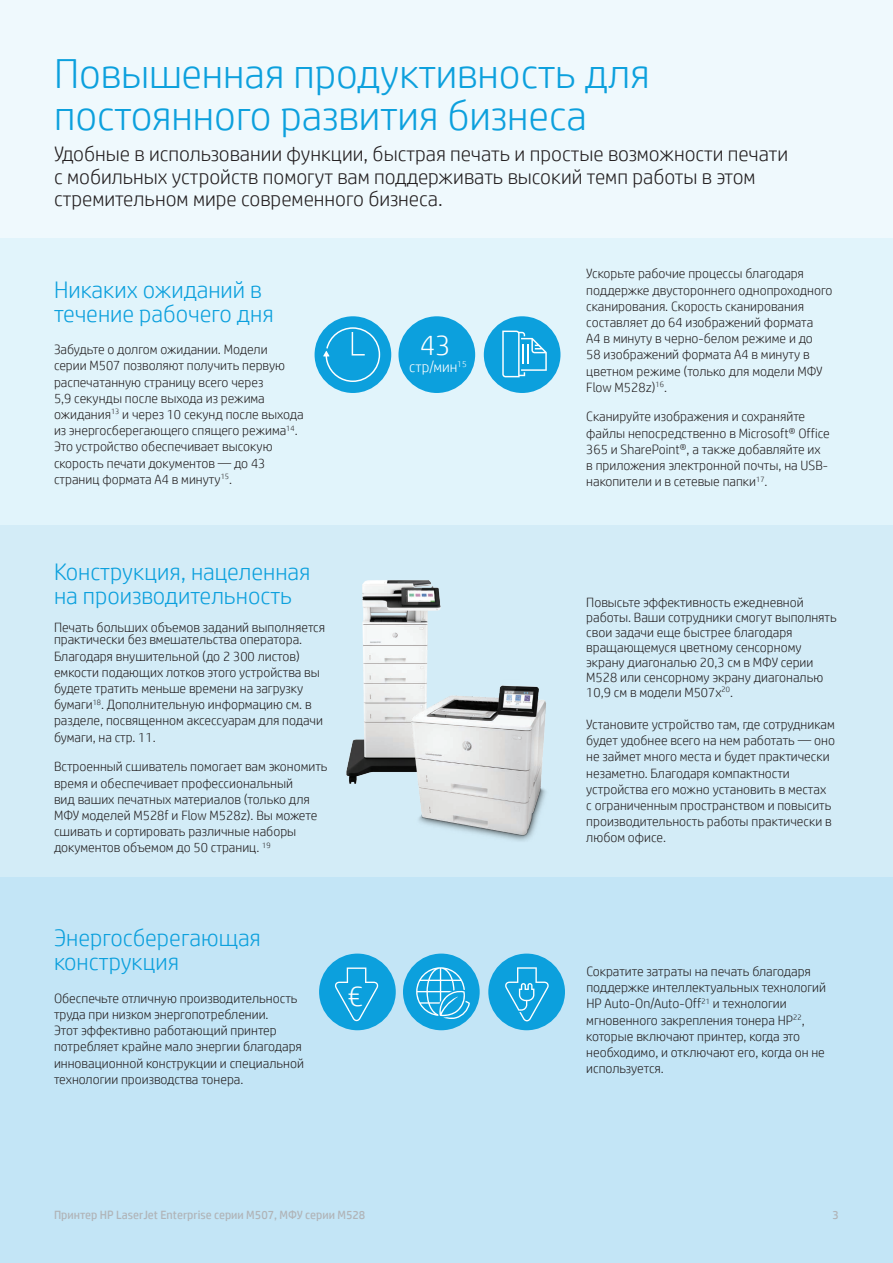
<style>
.page{position:relative;width:893px;height:1263px;background:#fff}
.page>*{position:absolute;margin:0;border:0;box-sizing:border-box;transform-origin:0 0}
.t1{font:300 42px/42px "HP Simplified";color:#0ca0dd}
.t2{font:300 28.5px "HP Simplified";color:#fff}
.t3{font:300 24px/24px "HP Simplified";color:#0ca0dd}
.t4{font:300 21px/22.5px "HP Simplified";color:#231f20}
.t5{font:300 15px "HP Simplified";color:#fff}
.t6{font:300 13.5px/16.2px "HP Simplified";color:#231f20}
.t7{font:12px "HP Simplified";color:#b0b4b8}
</style>
<div class="page">
<div style="left:0;top:0;width:893px;height:270px;background:#eff9fd"></div>
<div style="left:0;top:238px;width:893px;height:300px;background:#e1f4fb"></div>
<div style="left:0;top:524px;width:893px;height:364px;background:#d3ecf7"></div>
<div style="left:0;top:877px;width:893px;height:386px;background:#c3e5f6"></div>
<div style="left:484px;top:316px;width:76px;height:77px;background:#0ca0dd;border-radius:50%"></div>
<div style="left:315px;top:316px;width:76px;height:77px;background:#0ca0dd;border-radius:50%"></div>
<svg style="left:323px;top:327px;width:57px;height:55px"></svg>
<div style="left:398px;top:316px;width:77px;height:77px;background:#0ca0dd;border-radius:50%"></div>
<img style="left:346px;top:580px;width:95px;height:204px">
<img style="left:356px;top:680px;width:190px;height:161px">
<div style="left:488px;top:953px;width:77px;height:77px;background:#0ca0dd;border-radius:50%"></div>
<svg style="left:505px;top:967px;width:44px;height:54px"></svg>
<div style="left:403px;top:953px;width:77px;height:77px;background:#0ca0dd;border-radius:50%"></div>
<svg style="left:416px;top:967px;width:54px;height:52px"></svg>
<div style="left:319px;top:953px;width:77px;height:77px;background:#0ca0dd;border-radius:50%"></div>
<svg style="left:335px;top:967px;width:43px;height:54px"></svg>
<svg style="left:502px;top:331px;width:45px;height:46px"></svg>
<h1 class="t1" style="left:54px;top:51px;width:597px">Повышенная продуктивность для постоянного развития бизнеса</h1>
<h3 class="t4" style="left:54px;top:142px;width:736px">Удобные в использовании функции, быстрая печать и простые возможности печати с мобильных устройств помогут вам поддерживать высокий темп работы в этом стремительном мире современного бизнеса.</h3>
<h3 class="t3" style="left:54px;top:277px;width:221px">Никаких ожиданий в течение рабочего дня</h3>
<p class="t6" style="left:54px;top:341px;width:251px">Забудьте о долгом ожидании. Модели<br>серии M507 позволяют получить первую распечатанную страницу всего через<br>5,9 секунды после выхода из режима ожидания<sup>13</sup> и через 10 секунд после выхода из энергосберегающего спящего режима<sup>14</sup>.<br>Это устройство обеспечивает высокую скорость печати документов — до 43 страниц формата A4 в минуту<sup>15</sup>.</p>
<h3 class="t3" style="left:54px;top:559px;width:258px">Конструкция, нацеленная на производительность</h3>
<p class="t6" style="left:54px;top:621px;width:273px;line-height:12px">Печать больших объемов заданий выполняется практически без вмешательства оператора.</p>
<p class="t6" style="left:54px;top:647px;width:270px">Благодаря внушительной (до 2 300 листов) емкости подающих лотков этого устройства вы будете тратить меньше времени на загрузку бумаги<sup>18</sup>. Дополнительную информацию см. в разделе, посвященном аксессуарам для подачи бумаги, на стр. 11.</p>
<p class="t6" style="left:54px;top:758px;width:275px">Встроенный сшиватель помогает вам экономить время и обеспечивает профессиональный<br>вид ваших печатных материалов (только для МФУ моделей M528f и Flow M528z). Вы можете сшивать и сортировать различные наборы документов объемом до 50 страниц. <sup>19</sup></p>
<h3 class="t3" style="left:54px;top:925px;width:208px">Энергосберегающая конструкция</h3>
<p class="t6" style="left:54px;top:989px;width:251px">Обеспечьте отличную производительность труда при низком энергопотреблении.<br>Этот эффективно работающий принтер потребляет крайне мало энергии благодаря инновационной конструкции и специальной технологии производства тонера.</p>
<h2 class="t2" style="left:347px;top:977px;width:17px">€</h2>
<h2 class="t2" style="left:420px;top:327px;width:32px">43</h2>
<p class="t5" style="left:409px;top:357px;width:59px">стр/мин<sup>15</sup></p>
<p class="t6" style="left:586px;top:265px;width:248px">Ускорьте рабочие процессы благодаря поддержке двустороннего однопроходного сканирования. Скорость сканирования составляет до 64 изображений формата<br>A4 в минуту в черно-белом режиме и до<br>58 изображений формата A4 в минуту в цветном режиме (только для модели МФУ Flow M528z)<sup>16</sup>.</p>
<p class="t6" style="left:586px;top:408px;width:245px">Сканируйте изображения и сохраняйте файлы непосредственно в Microsoft® Office 365 и SharePoint®, а также добавляйте их в приложения электронной почты, на USB&shy;накопители и в сетевые папки<sup>17</sup>.</p>
<p class="t6" style="left:586px;top:594px;width:252px;line-height:15px">Повысьте эффективность ежедневной работы. Ваши сотрудники смогут выполнять свои задачи еще быстрее благодаря вращающемуся цветному сенсорному экрану диагональю 20,3 см в МФУ серии M528 или сенсорному экрану диагональю 10,9 см в модели M507x<sup>20</sup>.</p>
<p class="t6" style="left:586px;top:716px;width:250px">Установите устройство там, где сотрудникам будет удобнее всего на нем работать — оно не займет много места и будет практически незаметно. Благодаря компактности устройства его можно установить в местах с ограниченным пространством и повысить производительность работы практически в любом офисе.</p>
<p class="t6" style="left:586px;top:963px;width:241px">Сократите затраты на печать благодаря поддержке интеллектуальных технологий HP Auto-On/Auto-Off<sup>21</sup> и технологии мгновенного закрепления тонера HP<sup>22</sup>, которые включают принтер, когда это необходимо, и отключают его, когда он не используется.</p>
<p class="t7" style="left:54px;top:1207px;width:313px">Принтер HP LaserJet Enterprise серии M507, МФУ серии M528</p>
<p class="t7" style="left:832px;top:1207px;width:8px">3</p>
</div>
